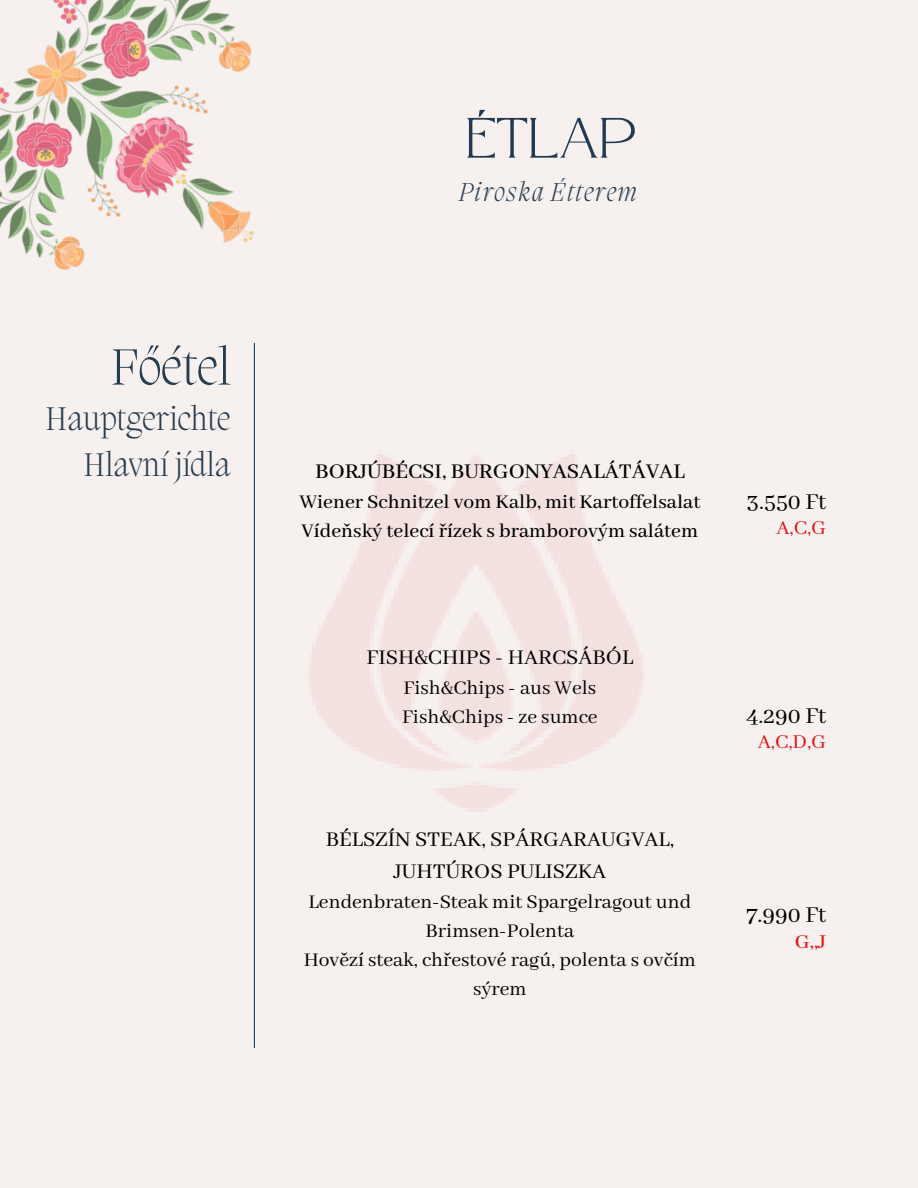
<style>
.page{position:relative;width:918px;height:1188px;background:#f6f0ee}
.page>*{position:absolute;margin:0;border:0;box-sizing:border-box;transform-origin:0 0}
.t1{font:56.7px "Atteron";color:#213a51}
.t2{font:200 52.2px "Migra";color:#273d50}
.t3{font:200 33.45px "Migra";color:#273d50}
.t4{font:italic 200 26.55px "Migra";letter-spacing:.06em;color:#273d50}
.t5{font:25.35px "Abhaya Libre";color:#000}
.t6{font:23.4px/31.7px "Abhaya Libre";color:#000;text-align:center}
.t7{font:500 23.4px "Abhaya Libre";color:#000}
.t8{font:22.05px "Abhaya Libre";color:#e01318}
.t9{font:500 22.05px "Abhaya Libre";color:#e01318}
.t10{font:21.6px/28.8px "Abhaya Libre";color:#000;text-align:center}
.t11{font:500 21.6px "Abhaya Libre";color:#000}
</style>
<div class="page">
<hr style="left:254px;top:343px;width:1px;height:705px;background:#19456b">
<img style="left:0;top:0;width:255px;height:371px">
<p class="t1" style="left:466px;top:105px;width:172px">ÉTLAP</p>
<p class="t4" style="left:459px;top:180px;width:179px">Piroska Étterem</p>
<p class="t2" style="left:111px;top:342px;width:121px">Főétel</p>
<p class="t3" style="left:46px;top:403px;width:187px">Hauptgerichte</p>
<p class="t3" style="left:84px;top:449px;width:149px">Hlavní jídla</p>
<p class="t7" style="left:315px;top:458px;width:371px">BORJÚBÉCSI, BURGONYASALÁTÁVAL</p>
<p class="t11" style="left:299px;top:490px;width:402px">Wiener Schnitzel vom Kalb, mit Kartoffelsalat</p>
<p class="t11" style="left:302px;top:519px;width:398px">Vídeňský telecí řízek s bramborovým salátem</p>
<p class="t6" style="left:367px;top:642px;width:268px">FISH&amp;CHIPS - HARCSÁBÓL</p>
<p class="t10" style="left:404px;top:674px;width:194px">Fish&amp;Chips - aus Wels</p>
<p class="t10" style="left:402px;top:703px;width:197px">Fish&amp;Chips - ze sumce</p>
<p class="t6" style="left:326px;top:825px;width:350px">BÉLSZÍN STEAK, SPÁRGARAUGVAL,<br>JUHTÚROS PULISZKA</p>
<p class="t10" style="left:309px;top:889px;width:384px">Lendenbraten-Steak mit Spargelragout und<br>Brimsen-Polenta</p>
<p class="t10" style="left:304px;top:946px;width:394px">Hovězí steak, chřestové ragú, polenta s ovčím sýrem</p>
<p class="t5" style="left:747px;top:488px;width:81px">3.550 Ft</p>
<p class="t8" style="left:776px;top:516px;width:51px">A,C,G</p>
<p class="t5" style="left:746px;top:701px;width:81px">4.290 Ft</p>
<p class="t8" style="left:758px;top:730px;width:70px">A,C,D,G</p>
<p class="t5" style="left:747px;top:901px;width:81px">7.990 Ft</p>
<p class="t9" style="left:795px;top:929px;width:33px">G,,J</p>
</div>
